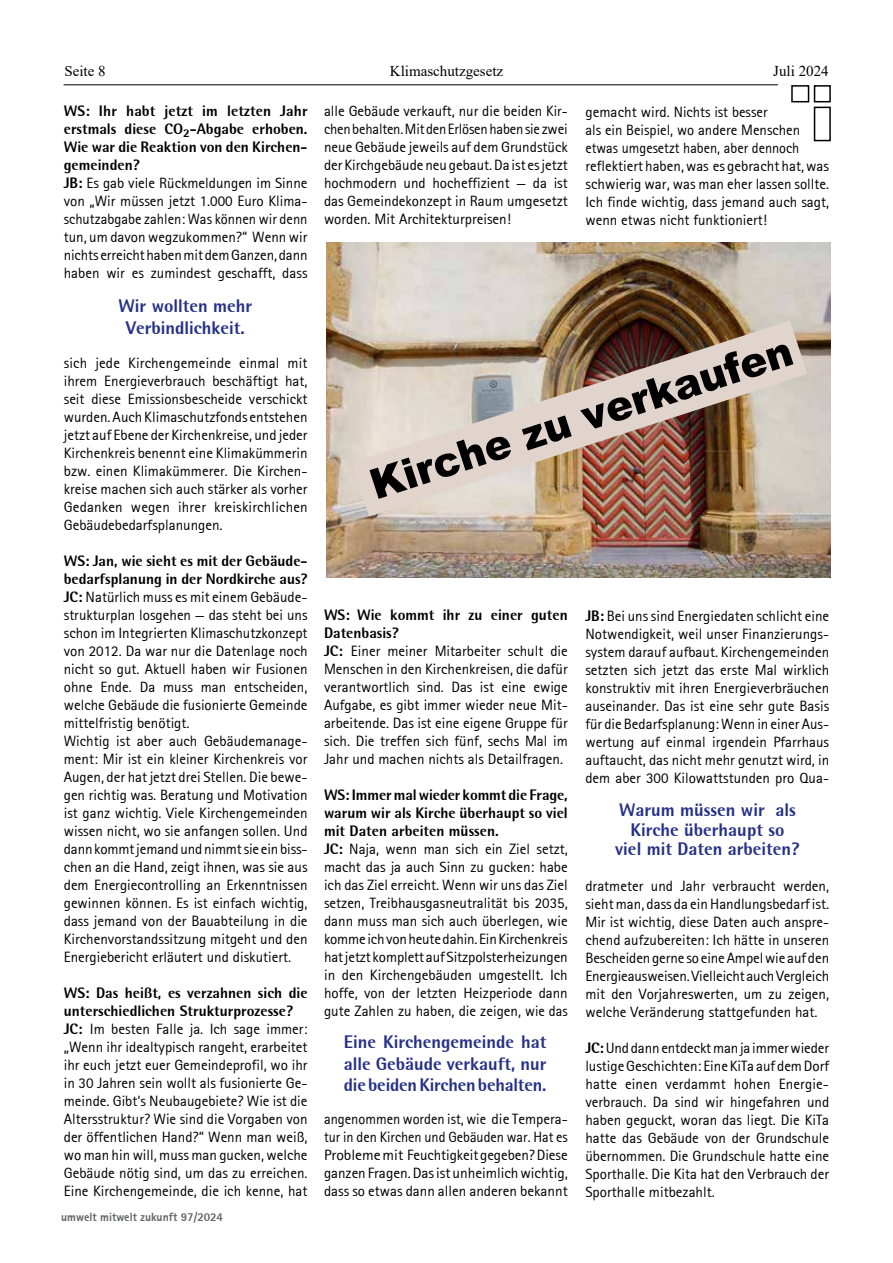
<style>
.page{position:relative;width:893px;height:1263px;background:#fff}
.page>*{position:absolute;margin:0;border:0;box-sizing:border-box;transform-origin:0 0}
.t1{font:900 42px "Arial";color:#000;scale:.96 1}
.t2{font:800 18px/21.6px "Rotis Semi Sans";color:#253087;text-align:center}
.t3{font:15px/18px "Rotis Sans Serif 55";color:#000;text-align:justify}
.t4{font:800 15px/18px "Rotis Semi Sans";color:#000}
.t5{font:15px/18px "Rotis Sans Serif 55";color:#000;text-align:justify;scale:.96 1}
.t6{font:15px "Times New Roman";color:#000}
.t7{font:12px "Rotis Sans Serif Extra Bold 75";color:#616264}
.s1{font-family:"Rotis Semi Sans";font-weight:800}
</style>
<div class="page">
<div style="left:814px;top:85px;width:17px;height:17px;border:2px solid #000"></div>
<div style="left:791px;top:85px;width:18px;height:17px;border:2px solid #000"></div>
<div style="left:814px;top:107px;width:17px;height:34px;border:2px solid #000"></div>
<hr style="left:64px;top:84px;width:714px;height:1px;background:#000">
<img style="left:327px;top:243px;width:503px;height:334px">
<img style="left:352px;top:321px;width:455px;height:195px">
<p class="t6" style="left:64px;top:61px;width:43px">Seite 8</p>
<p class="t6" style="left:390px;top:61px;width:115px">Klimaschutzgesetz</p>
<p class="t6" style="left:773px;top:61px;width:57px">Juli 2024</p>
<p class="t4" style="left:64px;top:102px;width:245px;text-align:justify">WS: Ihr habt jetzt im letzten Jahr erstmals diese CO<sub>2</sub>-Abgabe erhoben.<br>Wie war die Reaktion von den Kirchen&shy;gemeinden?</p>
<p class="t3" style="left:64px;top:174px;width:245px"><span class="s1">JB:</span> Es gab viele Rückmeldungen im Sinne von „Wir müssen jetzt 1.000 Euro Klima&shy;schutzabgabe zahlen: Was können wir denn tun, um davon wegzukommen?“ Wenn wir nichts erreicht haben mit dem Ganzen, dann haben wir es zumindest geschafft, dass</p>
<p class="t2" style="left:119px;top:295px;width:135px">Wir wollten mehr<br>Verbindlichkeit.</p>
<p class="t3" style="left:64px;top:354px;width:245px">sich jede Kirchengemeinde einmal mit ihrem Energieverbrauch beschäftigt hat, seit diese Emissionsbescheide verschickt wurden. Auch Klimaschutzfonds entstehen jetzt auf Ebene der Kirchenkreise, und jeder Kirchenkreis benennt eine Klimakümmerin bzw. einen Klimakümmerer. Die Kirchen&shy;kreise machen sich auch stärker als vorher Gedanken wegen ihrer kreiskirchlichen Gebäudebedarfsplanungen.</p>
<p class="t4" style="left:64px;top:552px;width:245px">WS: Jan, wie sieht es mit der Gebäude&shy;bedarfsplanung in der Nordkirche aus?</p>
<p class="t3" style="left:64px;top:588px;width:245px;text-align:left"><span class="s1">JC:</span> Natürlich muss es mit einem Gebäude&shy;strukturplan losgehen — das steht bei uns schon im Integrierten Klimaschutzkonzept von 2012. Da war nur die Datenlage noch nicht so gut. Aktuell haben wir Fusionen ohne Ende. Da muss man entscheiden, welche Gebäude die fusionierte Gemeinde mittelfristig benötigt.<br>Wichtig ist aber auch Gebäudemanage&shy;ment: Mir ist ein kleiner Kirchenkreis vor Augen, der hat jetzt drei Stellen. Die bewe&shy;gen richtig was. Beratung und Motivation ist ganz wichtig. Viele Kirchengemeinden wissen nicht, wo sie anfangen sollen. Und dann kommt jemand und nimmt sie ein biss&shy;chen an die Hand, zeigt ihnen, was sie aus dem Energiecontrolling an Erkenntnissen gewinnen können. Es ist einfach wichtig, dass jemand von der Bauabteilung in die Kirchenvorstandssitzung mitgeht und den Energiebericht erläutert und diskutiert.</p>
<p class="t4" style="left:64px;top:984px;width:245px">WS: Das heißt, es verzahnen sich die unterschiedlichen Strukturprozesse?</p>
<p class="t3" style="left:64px;top:1020px;width:245px"><span class="s1">JC:</span> Im besten Falle ja. Ich sage immer: „Wenn ihr idealtypisch rangeht, erarbeitet ihr euch jetzt euer Gemeindeprofil, wo ihr in 30 Jahren sein wollt als fusionierte Ge&shy;meinde. Gibt‘s Neubaugebiete? Wie ist die Altersstruktur? Wie sind die Vorgaben von der öffentlichen Hand?“ Wenn man weiß, wo man hin will, muss man gucken, welche Gebäude nötig sind, um das zu erreichen.<br>Eine Kirchengemeinde, die ich kenne, hat</p>
<p class="t7" style="left:61px;top:1210px;width:163px">umwelt mitwelt zukunft 97/2024</p>
<p class="t3" style="left:324px;top:101px;width:245px">alle Gebäude verkauft, nur die beiden Kir&shy;chen behalten. Mit den Erlösen haben sie zwei neue Gebäude jeweils auf dem Grundstück der Kirchgebäude neu gebaut. Da ist es jetzt hochmodern und hocheffizient — da ist das Gemeindekonzept in Raum umgesetzt worden. Mit Architekturpreisen!</p>
<p class="t3" style="left:585px;top:102px;width:245px;text-align:left">gemacht wird. Nichts ist besser<br>als ein Beispiel, wo andere Menschen etwas umgesetzt haben, aber dennoch reflektiert haben, was es gebracht hat, was schwierig war, was man eher lassen sollte.<br>Ich finde wichtig, dass jemand auch sagt, wenn etwas nicht funktioniert!</p>
<h1 class="t1" style="left:362px;top:456px;width:461px;rotate:-18deg">Kirche zu verkaufen</h1>
<p class="t4" style="left:324px;top:605px;width:245px">WS: Wie kommt ihr zu einer guten<br>Datenbasis?</p>
<p class="t3" style="left:324px;top:641px;width:245px"><span class="s1">JC:</span> Einer meiner Mitarbeiter schult die Menschen in den Kirchenkreisen, die dafür verantwortlich sind. Das ist eine ewige Aufgabe, es gibt immer wieder neue Mit&shy;arbeitende. Das ist eine eigene Gruppe für sich. Die treffen sich fünf, sechs Mal im Jahr und machen nichts als Detailfragen.</p>
<p class="t4" style="left:324px;top:785px;width:245px;text-align:justify">WS: Immer mal wieder kommt die Frage, warum wir als Kirche überhaupt so viel mit Daten arbeiten müssen.</p>
<p class="t3" style="left:324px;top:839px;width:245px"><span class="s1">JC:</span> Naja, wenn man sich ein Ziel setzt, macht das ja auch Sinn zu gucken: habe ich das Ziel erreicht. Wenn wir uns das Ziel setzen, Treibhausgasneutralität bis 2035, dann muss man sich auch überlegen, wie komme ich von heute dahin. Ein Kirchenkreis hat jetzt komplett auf Sitzpolsterheizungen in den Kirchengebäuden umgestellt. Ich hoffe, von der letzten Heizperiode dann gute Zahlen zu haben, die zeigen, wie das</p>
<p class="t2" style="left:344px;top:1031px;width:204px;text-align:justify">Eine Kirchengemeinde hat alle Gebäude verkauft, nur die beiden Kirchen behalten.</p>
<p class="t5" style="left:324px;top:1109px;width:255px">angenommen worden ist, wie die Tempera&shy;tur in den Kirchen und Gebäuden war. Hat es Probleme mit Feuchtigkeit gegeben? Diese ganzen Fragen. Das ist unheimlich wichtig, dass so etwas dann allen anderen bekannt</p>
<p class="t3" style="left:585px;top:606px;width:245px"><span class="s1">JB:</span> Bei uns sind Energiedaten schlicht eine Notwendigkeit, weil unser Finanzierungs&shy;system darauf aufbaut. Kirchengemeinden setzten sich jetzt das erste Mal wirklich konstruktiv mit ihren Energieverbräuchen auseinander. Das ist eine sehr gute Basis für die Bedarfsplanung: Wenn in einer Aus&shy;wertung auf einmal irgendein Pfarrhaus auftaucht, das nicht mehr genutzt wird, in dem aber 300 Kilowattstunden pro Qua-</p>
<p class="t2" style="left:615px;top:800px;width:186px;line-height:19.5px">Warum müssen wir als<br>Kirche überhaupt so viel mit Daten arbeiten?</p>
<p class="t3" style="left:585px;top:876px;width:245px">dratmeter und Jahr verbraucht werden, sieht man, dass da ein Handlungsbedarf ist.<br>Mir ist wichtig, diese Daten auch anspre&shy;chend aufzubereiten: Ich hätte in unseren Bescheiden gerne so eine Ampel wie auf den Energieausweisen. Vielleicht auch Vergleich mit den Vorjahreswerten, um zu zeigen, welche Veränderung stattgefunden hat.</p>
<p class="t3" style="left:585px;top:1038px;width:245px"><span class="s1">JC:</span> Und dann entdeckt man ja immer wieder lustige Geschichten: Eine KiTa auf dem Dorf hatte einen verdammt hohen Energie&shy;verbrauch. Da sind wir hingefahren und haben geguckt, woran das liegt. Die KiTa hatte das Gebäude von der Grundschule übernommen. Die Grundschule hatte eine Sporthalle. Die Kita hat den Verbrauch der Sporthalle mitbezahlt.</p>
</div>
